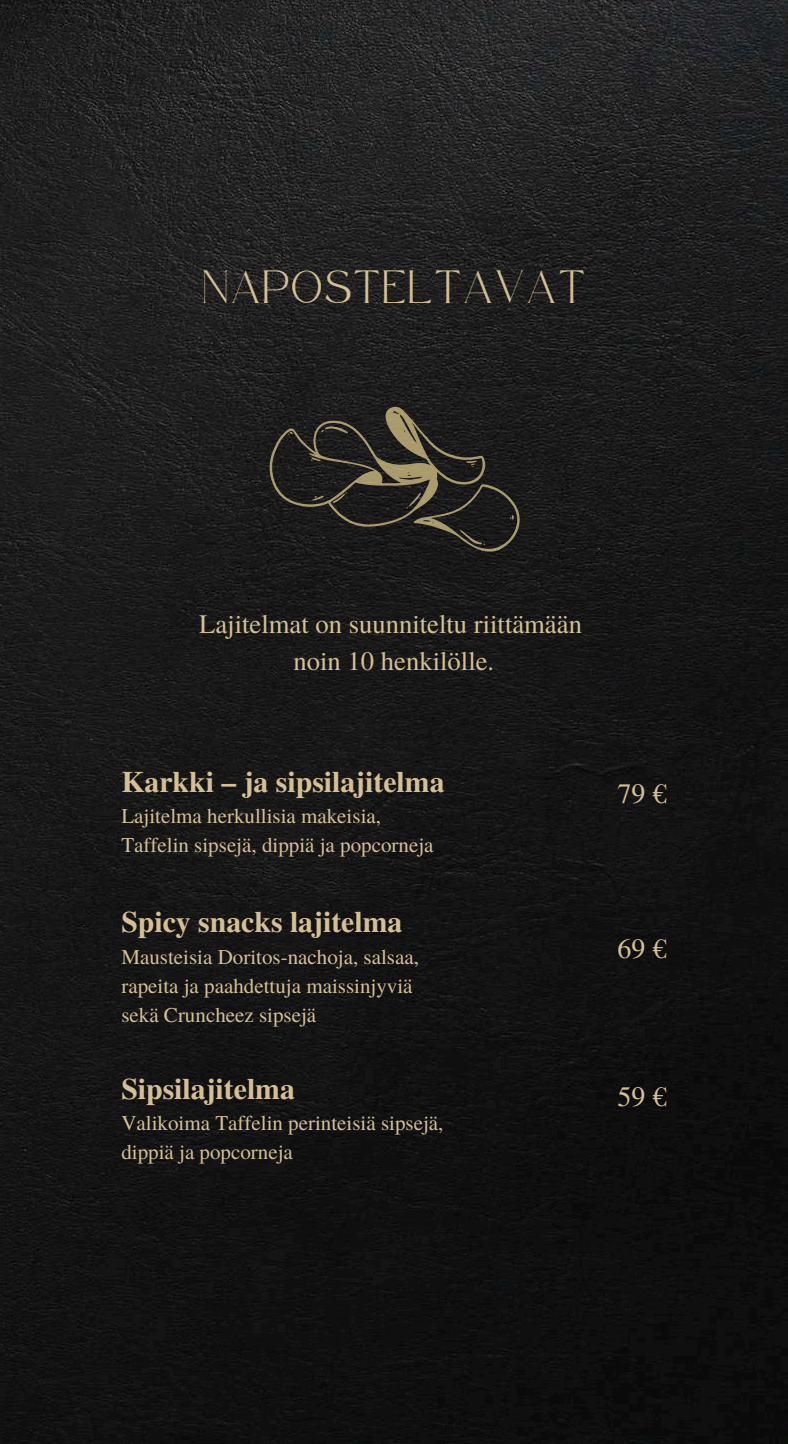
<style>
.page{position:relative;width:788px;height:1444px;background:#fff}
.page>*{position:absolute;margin:0;border:0;box-sizing:border-box;transform-origin:0 0}
.t1{font:700 29.75px "Te X Gyre Termes";color:#d5c093}
.t2{font:28px "Te X Gyre Termes";color:#d5c093}
.t3{font:26.6px/36.8px "Te X Gyre Termes";color:#d5c093;text-align:center}
.t4{font:22.75px "Safira March";letter-spacing:.12em;color:#d5c093}
.t5{font:21px/28.9px "Te X Gyre Termes";color:#d5c093}
</style>
<div class="page">
<img style="left:0;top:0;width:788px;height:1443px">
<svg style="left:269px;top:406px;width:250px;height:146px;background:#2d2b25"></svg>
<p class="t4" style="left:203px;top:281px;width:383px">NAPOSTELTAVAT</p>
<p class="t3" style="left:199px;top:604px;width:384px">Lajitelmat on suunniteltu riittämään noin 10 henkilölle.</p>
<h1 class="t1" style="left:121px;top:758px;width:324px">Karkki – ja sipsilajitelma</h1>
<p class="t5" style="left:121px;top:801px;width:314px">Lajitelma herkullisia makeisia,<br>Taffelin sipsejä, dippiä ja popcorneja</p>
<h1 class="t1" style="left:121px;top:899px;width:282px">Spicy snacks lajitelma</h1>
<p class="t5" style="left:121px;top:941px;width:299px">Mausteisia Doritos-nachoja, salsaa, rapeita ja paahdettuja maissinjyviä sekä Cruncheez sipsejä</p>
<h1 class="t1" style="left:121px;top:1066px;width:175px">Sipsilajitelma</h1>
<p class="t5" style="left:121px;top:1108px;width:323px">Valikoima Taffelin perinteisiä sipsejä, dippiä ja popcorneja</p>
<h2 class="t2" style="left:617px;top:773px;width:51px">79 €</h2>
<h2 class="t2" style="left:617px;top:928px;width:50px">69 €</h2>
<h2 class="t2" style="left:617px;top:1076px;width:51px">59 €</h2>
</div>
